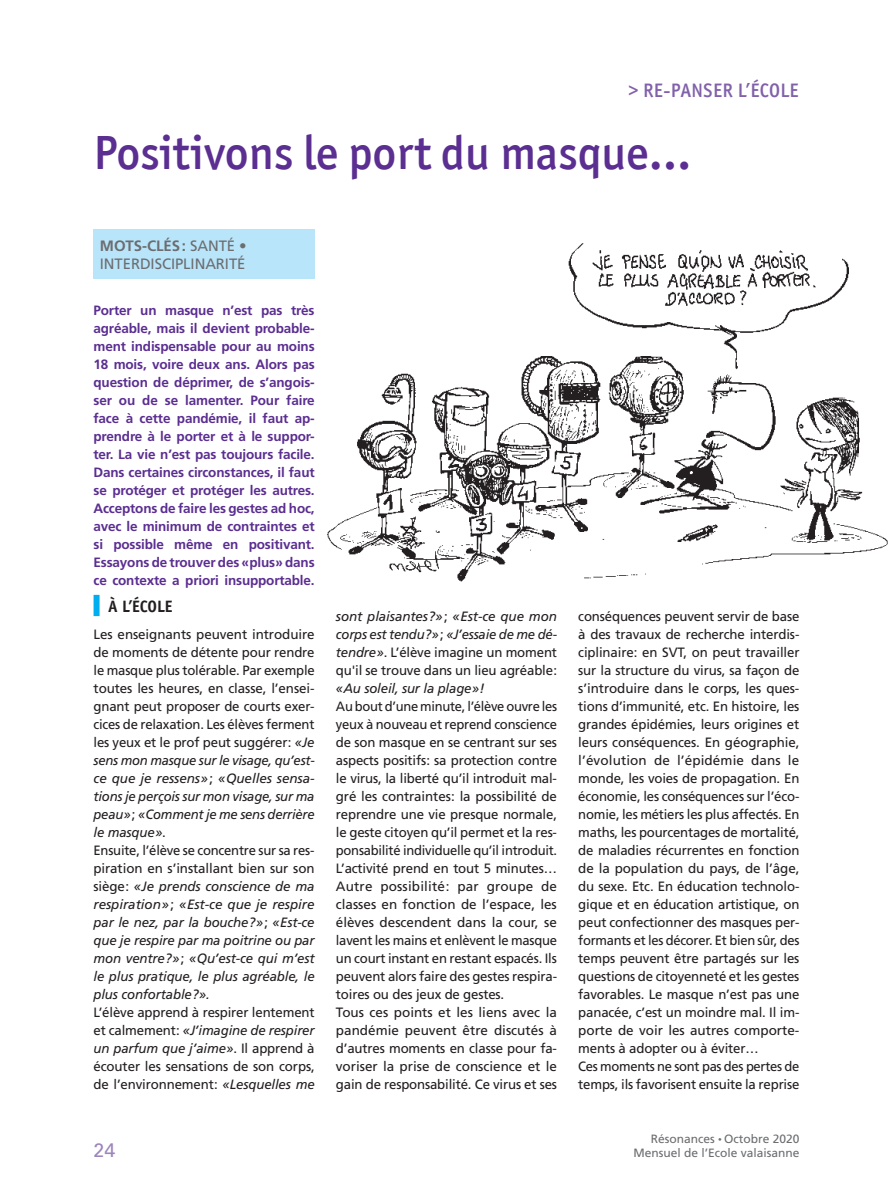
<style>
.page{position:relative;width:893px;height:1191px;background:#fff}
.page>*{position:absolute;margin:0;border:0;box-sizing:border-box;transform-origin:0 0}
.t1{font:500 48px "Officina San ITC";color:#5b2e91}
.t2{font:500 19.5px "Officina San ITC";letter-spacing:.02em;color:#8161aa}
.t3{font:19.5px "Univers LT Std";color:#9c85bd}
.t4{font:700 16.5px "Officina Sans Std";letter-spacing:-.01em;color:#231f20}
.t5{font:15px/18px "Frutiger";letter-spacing:-.005em;color:#6c6d70}
.t6{font:13.5px/18px "Frutiger";letter-spacing:-.01em;color:#231f20;text-align:justify}
.t7{font:italic 13.5px/18px "Frutiger";letter-spacing:-.01em;color:#231f20}
.t8{font:13.5px/18px "Frutiger";letter-spacing:-.01em;color:#231f20;scale:.96 1}
.t9{font:700 13.5px/18px "Frutiger";letter-spacing:-.01em;color:#5b2e91;text-align:justify}
.t10{font:12px "Frutiger";color:#6c6d70}
.s1{font-weight:700}
.s2{font-style:normal}
.s3{font-style:italic}
.s4{font-size:7.5px}
</style>
<div class="page">
<div style="left:94px;top:230px;width:221px;height:49px;background:#b9e5fa"></div>
<img style="left:327px;top:243px;width:561px;height:339px">
<div style="left:94px;top:595px;width:6px;height:21px;background:#00aeef"></div>
<h2 class="t2" style="left:628px;top:79px;width:172px">&gt; RE-PANSER L’ÉCOLE</h2>
<h1 class="t1" style="left:94px;top:124px;width:599px">Positivons le port du masque…</h1>
<p class="t5" style="left:100px;top:237px;width:148px"><span class="s1">MOTS-CLÉS:</span> SANTÉ •<br>INTERDISCIPLINARITÉ</p>
<p class="t9" style="left:94px;top:301px;width:223px">Porter un masque n’est pas très agréable, mais il devient probable&shy;ment indispensable pour au moins 18 mois, voire deux ans. Alors pas question de déprimer, de s’angois&shy;ser ou de se lamenter. Pour faire face à cette pandémie, il faut ap&shy;prendre à le porter et à le suppor&shy;ter. La vie n’est pas toujours facile.<br>Dans certaines circonstances, il faut se protéger et protéger les autres.<br>Acceptons de faire les gestes ad hoc, avec le minimum de contraintes et si possible même en positivant.<br>Essayons de trouver des «plus» dans ce contexte a priori insupportable.</p>
<p class="t4" style="left:108px;top:596px;width:66px">À L’ÉCOLE</p>
<p class="t7" style="left:94px;top:625px;width:223px"><span class="s2">Les enseignants peuvent introduire de moments de détente pour rendre le masque plus tolérable. Par exemple toutes les heures, en classe, l’ensei&shy;gnant peut proposer de courts exer&shy;cices de relaxation. Les élèves ferment les yeux et le prof peut suggérer:</span> «Je sens mon masque sur le visage, qu’est&shy;ce que je ressens»<span class="s2">;</span> «Quelles sensa&shy;tions je perçois sur mon visage, sur ma peau»<span class="s2">;</span> «Comment je me sens derrière le masque»<span class="s2">.<br>Ensuite, l’élève se concentre sur sa res&shy;piration en s’installant bien sur son siège:</span> «Je prends conscience de ma respiration»<span class="s2">;</span> «Est-ce que je respire par le nez, par la bouche?»<span class="s2">;</span> «Est-ce que je respire par ma poitrine ou par mon ventre?»<span class="s2">;</span> «Qu’est-ce qui m’est le plus pratique, le plus agréable, le plus confortable?».</p>
<p class="t6" style="left:94px;top:1003px;width:223px">L’élève apprend à respirer lentement et calmement: <span class="s3">«J’imagine de respirer un parfum que j’aime»</span>. Il apprend à écouter les sensations de son corps, de l’environnement: <span class="s3">«Lesquelles me</span></p>
<p class="t7" style="left:336px;top:607px;width:223px;text-align:justify">sont plaisantes?»<span class="s2">;</span> «Est-ce que mon corps est tendu?»<span class="s2">;</span> «J’essaie de me dé&shy;tendre»<span class="s2">. L’élève imagine un moment qu'il se trouve dans un lieu agréable:</span></p>
<p class="t7" style="left:336px;top:679px;width:150px">«Au soleil, sur la plage»!</p>
<p class="t8" style="left:336px;top:697px;width:232px">Au bout d’une minute, l’élève ouvre les yeux à nouveau et reprend conscience de son masque en se centrant sur ses aspects positifs: sa protection contre le virus, la liberté qu’il introduit mal&shy;gré les contraintes: la possibilité de reprendre une vie presque normale, le geste citoyen qu’il permet et la res&shy;ponsabilité individuelle qu’il introduit.<br>L’activité prend en tout 5 minutes… Autre possibilité: par groupe de classes en fonction de l’espace, les élèves descendent dans la cour, se lavent les mains et enlèvent le masque un court instant en restant espacés. Ils peuvent alors faire des gestes respira&shy;toires ou des jeux de gestes.<br>Tous ces points et les liens avec la pandémie peuvent être discutés à d’autres moments en classe pour fa&shy;voriser la prise de conscience et le gain de responsabilité. Ce virus et ses</p>
<p class="t6" style="left:578px;top:607px;width:223px;text-align:left">conséquences peuvent servir de base à des travaux de recherche interdis&shy;ciplinaire: en SVT, on peut travailler sur la structure du virus, sa façon de s’introduire dans le corps, les ques&shy;tions d’immunité, etc. En histoire, les grandes épidémies, leurs origines et leurs conséquences. En géographie, l’évolution de l’épidémie dans le monde, les voies de propagation. En économie, les conséquences sur l’éco&shy;nomie, les métiers les plus affectés. En maths, les pourcentages de mortalité, de maladies récurrentes en fonction de la population du pays, de l’âge, du sexe. Etc. En éducation technolo&shy;gique et en éducation artistique, on peut confectionner des masques per&shy;formants et les décorer. Et bien sûr, des temps peuvent être partagés sur les questions de citoyenneté et les gestes favorables. Le masque n’est pas une panacée, c’est un moindre mal. Il im&shy;porte de voir les autres comporte&shy;ments à adopter ou à éviter…<br>Ces moments ne sont pas des pertes de temps, ils favorisent ensuite la reprise</p>
<p class="t10" style="left:651px;top:1131px;width:150px">Résonances <span class="s4">•</span> Octobre 2020</p>
<h2 class="t3" style="left:94px;top:1138px;width:23px">24</h2>
<p class="t10" style="left:633px;top:1145px;width:168px">Mensuel de l’Ecole valaisanne</p>
</div>
